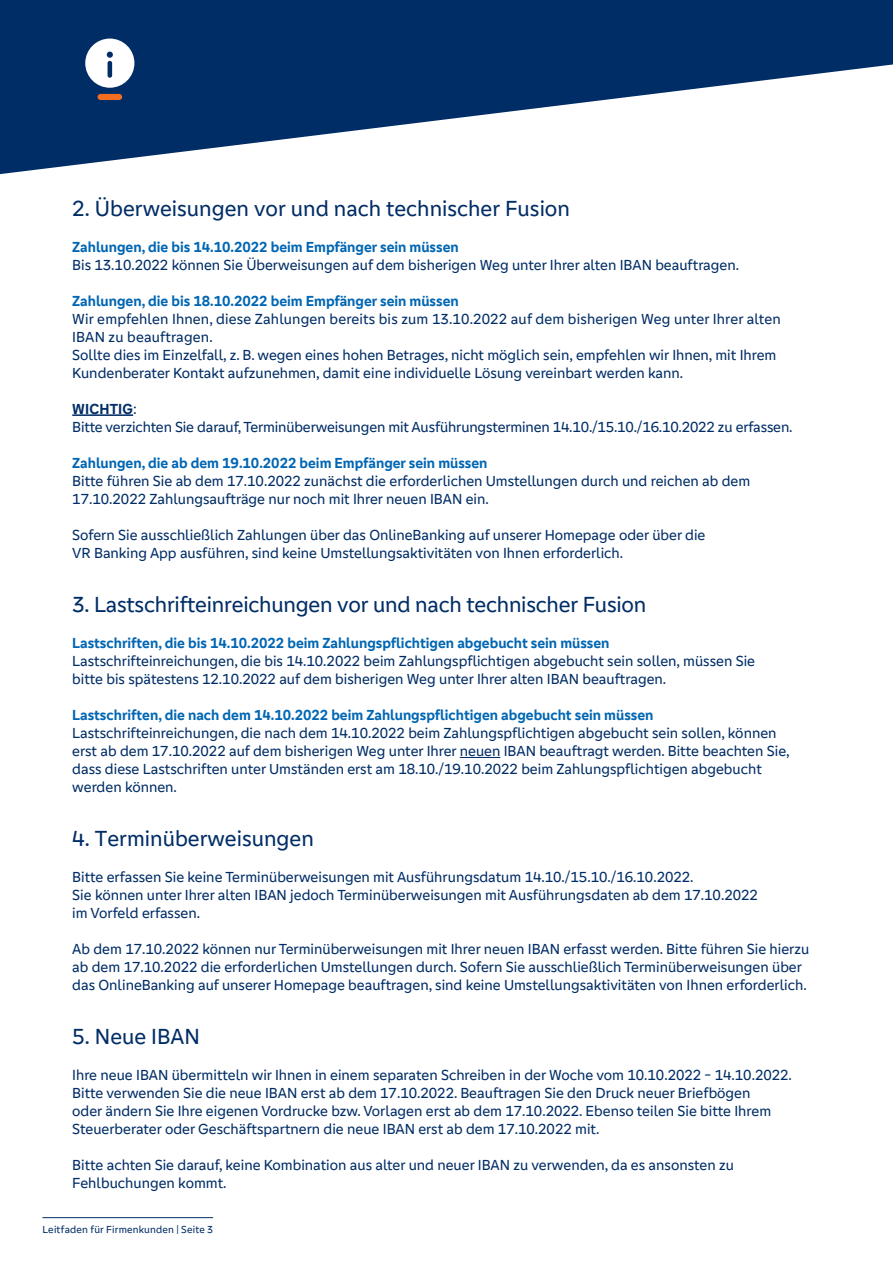
<style>
.page{position:relative;width:893px;height:1263px;background:#fff}
.page>*{position:absolute;margin:0;border:0;box-sizing:border-box;transform-origin:0 0}
.t1{font:22.5px "Genos GFG";color:#002d66}
.t2{font:15px/18px "Genos GFG";color:#002d66}
.t3{font:700 15px "Genos GFG";color:#0166b3}
.t4{font:10.5px "Genos GFG";letter-spacing:.015em;color:#002d66}
.s1{font-weight:700}
</style>
<div class="page">
<hr style="left:72px;top:414px;width:61px;height:2px;background:#002d66">
<hr style="left:460px;top:757px;width:40px;height:1px;background:#002d66">
<hr style="left:43px;top:1217px;width:170px;height:1px;background:#002d66">
<svg style="left:0;top:0;width:893px;height:174px;fill:#002d66"></svg>
<svg style="left:85px;top:39px;width:49px;height:49px"></svg>
<div style="left:98px;top:94px;width:24px;height:6px;background:#f36e21;border-radius:3px"></div>
<h1 class="t1" style="left:72px;top:196px;width:499px">2. Überweisungen vor und nach technischer Fusion</h1>
<p class="t3" style="left:72px;top:238px;width:388px">Zahlungen, die bis 14.10.2022 beim Empfänger sein müssen</p>
<p class="t2" style="left:72px;top:256px;width:668px">Bis 13.10.2022 können Sie Überweisungen auf dem bisherigen Weg unter Ihrer alten IBAN beauftragen.</p>
<p class="t3" style="left:72px;top:292px;width:388px">Zahlungen, die bis 18.10.2022 beim Empfänger sein müssen</p>
<p class="t2" style="left:72px;top:310px;width:710px">Wir empfehlen Ihnen, diese Zahlungen bereits bis zum 13.10.2022 auf dem bisherigen Weg unter Ihrer alten IBAN zu beauftragen.<br>Sollte dies im Einzelfall, z. B. wegen eines hohen Betrages, nicht möglich sein, empfehlen wir Ihnen, mit Ihrem Kundenberater Kontakt aufzunehmen, damit eine individuelle Lösung vereinbart werden kann.</p>
<p class="t2" style="left:72px;top:400px;width:722px"><span class="s1">WICHTIG</span>:<br>Bitte verzichten Sie darauf, Terminüberweisungen mit Ausführungsterminen 14.10./15.10./16.10.2022 zu erfassen.</p>
<p class="t3" style="left:72px;top:454px;width:417px">Zahlungen, die ab dem 19.10.2022 beim Empfänger sein müssen</p>
<p class="t2" style="left:72px;top:472px;width:679px">Bitte führen Sie ab dem 17.10.2022 zunächst die erforderlichen Umstellungen durch und reichen ab dem<br>17.10.2022 Zahlungsaufträge nur noch mit Ihrer neuen IBAN ein.</p>
<p class="t2" style="left:72px;top:526px;width:635px">Sofern Sie ausschließlich Zahlungen über das OnlineBanking auf unserer Homepage oder über die<br>VR Banking App ausführen, sind keine Umstellungsaktivitäten von Ihnen erforderlich.</p>
<h1 class="t1" style="left:72px;top:592px;width:576px">3. Lastschrifteinreichungen vor und nach technischer Fusion</h1>
<p class="t3" style="left:72px;top:634px;width:539px">Lastschriften, die bis 14.10.2022 beim Zahlungspflichtigen abgebucht sein müssen</p>
<p class="t2" style="left:72px;top:652px;width:684px">Lastschrifteinreichungen, die bis 14.10.2022 beim Zahlungspflichtigen abgebucht sein sollen, müssen Sie bitte bis spätestens 12.10.2022 auf dem bisherigen Weg unter Ihrer alten IBAN beauftragen.</p>
<p class="t3" style="left:72px;top:706px;width:583px">Lastschriften, die nach dem 14.10.2022 beim Zahlungspflichtigen abgebucht sein müssen</p>
<p class="t2" style="left:72px;top:724px;width:719px">Lastschrifteinreichungen, die nach dem 14.10.2022 beim Zahlungspflichtigen abgebucht sein sollen, können erst ab dem 17.10.2022 auf dem bisherigen Weg unter Ihrer neuen IBAN beauftragt werden. Bitte beachten Sie, dass diese Lastschriften unter Umständen erst am 18.10./19.10.2022 beim Zahlungspflichtigen abgebucht werden können.</p>
<h1 class="t1" style="left:72px;top:826px;width:243px">4. Terminüberweisungen</h1>
<p class="t2" style="left:72px;top:868px;width:687px">Bitte erfassen Sie keine Terminüberweisungen mit Ausführungsdatum 14.10./15.10./16.10.2022.<br>Sie können unter Ihrer alten IBAN jedoch Terminüberweisungen mit Ausführungsdaten ab dem 17.10.2022 im Vorfeld erfassen.</p>
<p class="t2" style="left:72px;top:940px;width:739px">Ab dem 17.10.2022 können nur Terminüberweisungen mit Ihrer neuen IBAN erfasst werden. Bitte führen Sie hierzu ab dem 17.10.2022 die erforderlichen Umstellungen durch. Sofern Sie ausschließlich Terminüberweisungen über das OnlineBanking auf unserer Homepage beauftragen, sind keine Umstellungsaktivitäten von Ihnen erforderlich.</p>
<h1 class="t1" style="left:72px;top:1024px;width:129px">5. Neue IBAN</h1>
<p class="t2" style="left:72px;top:1066px;width:721px">Ihre neue IBAN übermitteln wir Ihnen in einem separaten Schreiben in der Woche vom 10.10.2022 - 14.10.2022.<br>Bitte verwenden Sie die neue IBAN erst ab dem 17.10.2022. Beauftragen Sie den Druck neuer Briefbögen<br>oder ändern Sie Ihre eigenen Vordrucke bzw. Vorlagen erst ab dem 17.10.2022. Ebenso teilen Sie bitte Ihrem Steuerberater oder Geschäftspartnern die neue IBAN erst ab dem 17.10.2022 mit.</p>
<p class="t2" style="left:72px;top:1156px;width:663px">Bitte achten Sie darauf, keine Kombination aus alter und neuer IBAN zu verwenden, da es ansonsten zu<br>Fehlbuchungen kommt.</p>
<p class="t4" style="left:43px;top:1223px;width:172px">Leitfaden für Firmenkunden | Seite 3</p>
</div>
